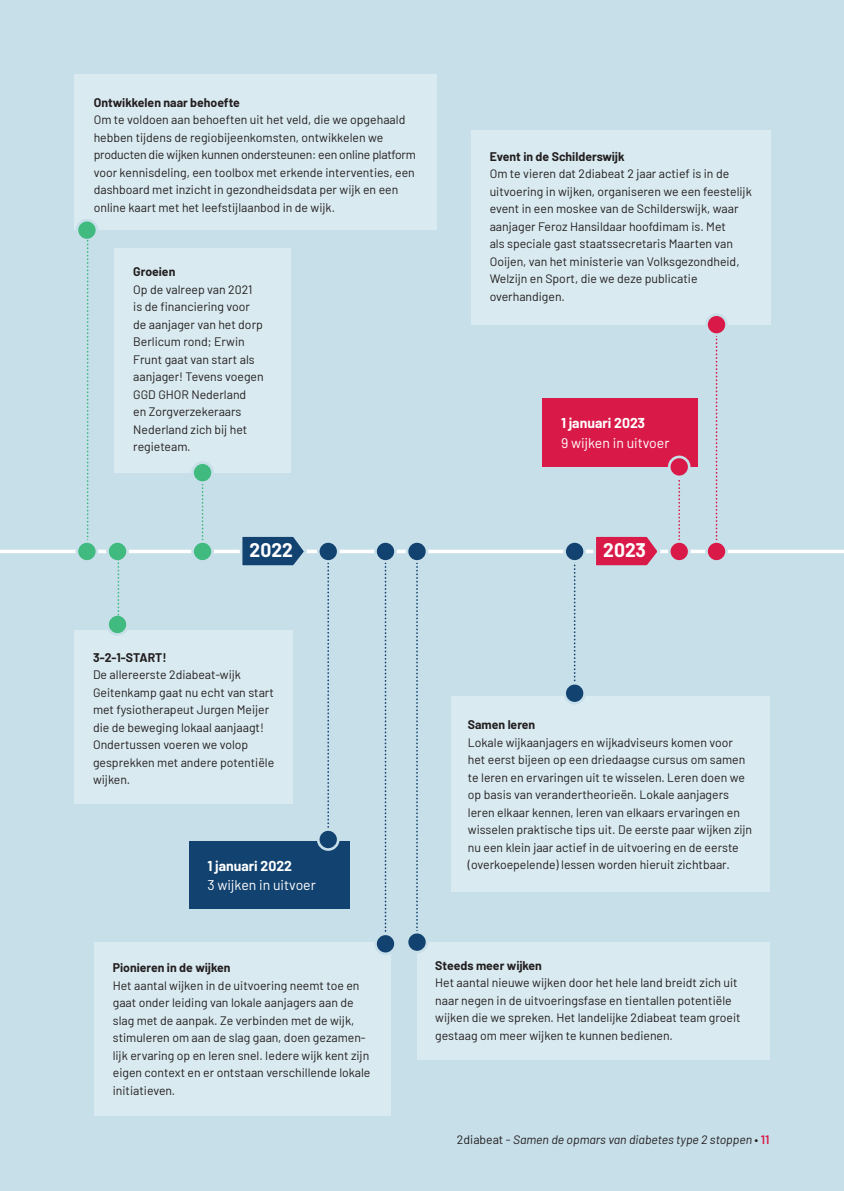
<style>
.page{position:relative;width:844px;height:1191px;background:#fff}
.page>*{position:absolute;margin:0;border:0;box-sizing:border-box;transform-origin:0 0}
.t1{font:700 19.25px "Barlow";color:#fff}
.t2{font:14px "Barlow";color:#fff}
.t3{font:700 14px "Barlow";color:#fff}
.t4{font:12.25px/17.5px "Barlow";color:#231f20}
.t5{font:700 12.25px "Barlow";color:#231f20}
.t6{font:italic 12.25px "Barlow";color:#231f20}
.s1{font-style:normal}
.s2{font-weight:600;font-style:normal;color:#d91a48}
</style>
<div class="page">
<div style="left:0;top:0;width:843px;height:1191px;background:#c7dfe9"></div>
<hr style="left:0;top:550px;width:843px;height:3px;background:#fff">
<div style="left:74px;top:74px;width:363px;height:156px;background:#d9eaf0"></div>
<div style="left:74px;top:630px;width:219px;height:173px;background:#d9eaf0"></div>
<div style="left:451px;top:696px;width:318px;height:195px;background:#d9eaf0"></div>
<div style="left:471px;top:130px;width:299px;height:195px;background:#d9eaf0"></div>
<div style="left:114px;top:248px;width:177px;height:224px;background:#d9eaf0"></div>
<div style="left:189px;top:841px;width:160px;height:67px;background:#124270"></div>
<svg style="left:238px;top:536px;width:71px;height:30px"></svg>
<svg style="left:592px;top:536px;width:70px;height:30px"></svg>
<div style="left:77px;top:220px;width:20px;height:20px;background:#41ba80;border-radius:50%"></div>
<div style="left:76px;top:219px;width:22px;height:22px;border:3px solid #c7dfe9;border-radius:50%"></div>
<div style="left:107px;top:614px;width:20px;height:20px;background:#41ba80;border-radius:50%"></div>
<div style="left:106px;top:613px;width:23px;height:23px;border:3px solid #c7dfe9;border-radius:50%"></div>
<svg style="left:87px;top:237px;width:2px;height:303px"></svg>
<svg style="left:327px;top:563px;width:2px;height:265px"></svg>
<svg style="left:384px;top:563px;width:2px;height:369px"></svg>
<svg style="left:573px;top:564px;width:2px;height:118px"></svg>
<svg style="left:416px;top:563px;width:2px;height:365px"></svg>
<svg style="left:202px;top:484px;width:1px;height:56px"></svg>
<svg style="left:715px;top:336px;width:2px;height:204px"></svg>
<div style="left:94px;top:942px;width:297px;height:173px;background:#d9eaf0"></div>
<div style="left:417px;top:942px;width:352px;height:118px;background:#d9eaf0"></div>
<div style="left:542px;top:398px;width:156px;height:69px;background:#d91a48"></div>
<div style="left:375px;top:933px;width:20px;height:20px;background:#124270;border-radius:50%"></div>
<div style="left:374px;top:932px;width:22px;height:23px;border:3px solid #c7dfe9;border-radius:50%"></div>
<svg style="left:678px;top:480px;width:2px;height:60px"></svg>
<div style="left:318px;top:829px;width:20px;height:20px;background:#124270;border-radius:50%"></div>
<div style="left:317px;top:828px;width:22px;height:23px;border:3px solid #c7dfe9;border-radius:50%"></div>
<div style="left:318px;top:541px;width:20px;height:20px;background:#124270;border-radius:50%"></div>
<div style="left:317px;top:540px;width:22px;height:23px;border:3px solid #c7dfe9;border-radius:50%"></div>
<div style="left:375px;top:541px;width:20px;height:20px;background:#124270;border-radius:50%"></div>
<div style="left:374px;top:540px;width:22px;height:23px;border:3px solid #c7dfe9;border-radius:50%"></div>
<div style="left:407px;top:541px;width:20px;height:20px;background:#124270;border-radius:50%"></div>
<div style="left:405px;top:540px;width:23px;height:23px;border:3px solid #c7dfe9;border-radius:50%"></div>
<div style="left:564px;top:541px;width:20px;height:20px;background:#124270;border-radius:50%"></div>
<div style="left:563px;top:540px;width:22px;height:23px;border:3px solid #c7dfe9;border-radius:50%"></div>
<div style="left:669px;top:541px;width:20px;height:20px;background:#d91a48;border-radius:50%"></div>
<div style="left:667px;top:540px;width:23px;height:23px;border:3px solid #c7dfe9;border-radius:50%"></div>
<div style="left:706px;top:541px;width:20px;height:20px;background:#d91a48;border-radius:50%"></div>
<div style="left:705px;top:540px;width:22px;height:23px;border:3px solid #c7dfe9;border-radius:50%"></div>
<div style="left:706px;top:315px;width:20px;height:20px;background:#d91a48;border-radius:50%"></div>
<div style="left:705px;top:313px;width:22px;height:23px;border:3px solid #c7dfe9;border-radius:50%"></div>
<div style="left:669px;top:457px;width:20px;height:20px;background:#d91a48;border-radius:50%"></div>
<div style="left:667px;top:455px;width:23px;height:23px;border:3px solid #c7dfe9;border-radius:50%"></div>
<div style="left:77px;top:541px;width:20px;height:20px;background:#41ba80;border-radius:50%"></div>
<div style="left:76px;top:540px;width:22px;height:23px;border:3px solid #c7dfe9;border-radius:50%"></div>
<div style="left:107px;top:541px;width:20px;height:20px;background:#41ba80;border-radius:50%"></div>
<div style="left:106px;top:540px;width:23px;height:23px;border:3px solid #c7dfe9;border-radius:50%"></div>
<div style="left:192px;top:541px;width:20px;height:20px;background:#41ba80;border-radius:50%"></div>
<div style="left:191px;top:540px;width:23px;height:23px;border:3px solid #c7dfe9;border-radius:50%"></div>
<div style="left:192px;top:463px;width:20px;height:19px;background:#41ba80;border-radius:50%"></div>
<div style="left:191px;top:461px;width:23px;height:23px;border:3px solid #c7dfe9;border-radius:50%"></div>
<svg style="left:117px;top:559px;width:2px;height:58px"></svg>
<div style="left:564px;top:683px;width:20px;height:20px;background:#124270;border-radius:50%"></div>
<div style="left:563px;top:682px;width:22px;height:22px;border:3px solid #c7dfe9;border-radius:50%"></div>
<div style="left:407px;top:932px;width:20px;height:20px;background:#124270;border-radius:50%"></div>
<div style="left:405px;top:930px;width:23px;height:23px;border:3px solid #c7dfe9;border-radius:50%"></div>
<p class="t5" style="left:94px;top:93px;width:148px">Ontwikkelen naar behoefte</p>
<p class="t4" style="left:94px;top:110px;width:313px">Om te voldoen aan behoeften uit het veld, die we opgehaald hebben tijdens de regiobijeenkomsten, ontwikkelen we</p>
<p class="t4" style="left:94px;top:145px;width:323px">producten die wijken kunnen ondersteunen: een online platform voor kennisdeling, een toolbox met erkende interventies, een dashboard met inzicht in gezondheidsdata per wijk en een online kaart met het leefstijlaanbod in de wijk.</p>
<p class="t5" style="left:133px;top:262px;width:44px">Groeien</p>
<p class="t4" style="left:133px;top:279px;width:132px">Op de valreep van 2021 is de financiering voor de aanjager van het dorp<br>Berlicum rond; Erwin<br>Frunt gaat van start als aanjager! Tevens voegen<br>GGD GHOR Nederland<br>en Zorgverzekeraars<br>Nederland zich bij het regieteam.</p>
<p class="t5" style="left:489px;top:147px;width:136px">Event in de Schilderswijk</p>
<p class="t4" style="left:489px;top:164px;width:263px">Om te vieren dat 2diabeat 2 jaar actief is in de uitvoering in wijken, organiseren we een feestelijk event in een moskee van de Schilderswijk, waar aanjager Feroz Hansildaar hoofdimam is. Met<br>als speciale gast staatssecretaris Maarten van Ooijen, van het ministerie van Volksgezondheid, Welzijn en Sport, die we deze publicatie</p>
<p class="t4" style="left:489px;top:286px;width:77px">overhandigen.</p>
<p class="t3" style="left:561px;top:413px;width:86px">1 januari 2023</p>
<p class="t2" style="left:561px;top:432px;width:110px">9 wijken in uitvoer</p>
<p class="t1" style="left:249px;top:536px;width:45px">2022</p>
<p class="t1" style="left:603px;top:536px;width:44px">2023</p>
<p class="t5" style="left:93px;top:648px;width:75px">3-2-1-START!</p>
<p class="t4" style="left:93px;top:665px;width:183px">De allereerste 2diabeat-wijk<br>Geitenkamp gaat nu echt van start met fysiotherapeut Jurgen Meijer die de beweging lokaal aanjaagt!<br>Ondertussen voeren we volop gesprekken met andere potentiële wijken.</p>
<p class="t3" style="left:207px;top:855px;width:86px">1 januari 2022</p>
<p class="t2" style="left:207px;top:875px;width:110px">3 wijken in uitvoer</p>
<p class="t5" style="left:113px;top:958px;width:119px">Pionieren in de wijken</p>
<p class="t4" style="left:113px;top:975px;width:259px">Het aantal wijken in de uitvoering neemt toe en gaat onder leiding van lokale aanjagers aan de slag met de aanpak. Ze verbinden met de wijk, stimuleren om aan de slag gaan, doen gezamen&shy;lijk ervaring op en leren snel. Iedere wijk kent zijn eigen context en er ontstaan verschillende lokale initiatieven.</p>
<p class="t5" style="left:468px;top:715px;width:69px">Samen leren</p>
<p class="t4" style="left:468px;top:732px;width:286px">Lokale wijkaanjagers en wijkadviseurs komen voor het eerst bijeen op een driedaagse cursus om samen te leren en ervaringen uit te wisselen. Leren doen we op basis van verandertheorieën. Lokale aanjagers leren elkaar kennen, leren van elkaars ervaringen en wisselen praktische tips uit. De eerste paar wijken zijn nu een klein jaar actief in de uitvoering en de eerste (overkoepelende) lessen worden hieruit zichtbaar.</p>
<p class="t5" style="left:435px;top:956px;width:108px">Steeds meer wijken</p>
<p class="t4" style="left:435px;top:973px;width:307px">Het aantal nieuwe wijken door het hele land breidt zich uit naar negen in de uitvoeringsfase en tientallen potentiële wijken die we spreken. Het landelijke 2diabeat team groeit gestaag om meer wijken te kunnen bedienen.</p>
<p class="t6" style="left:457px;top:1130px;width:314px"><span class="s1">2diabeat -</span> Samen de opmars van diabetes type 2 stoppen <span class="s1">•</span> <span class="s2">11</span></p>
</div>
